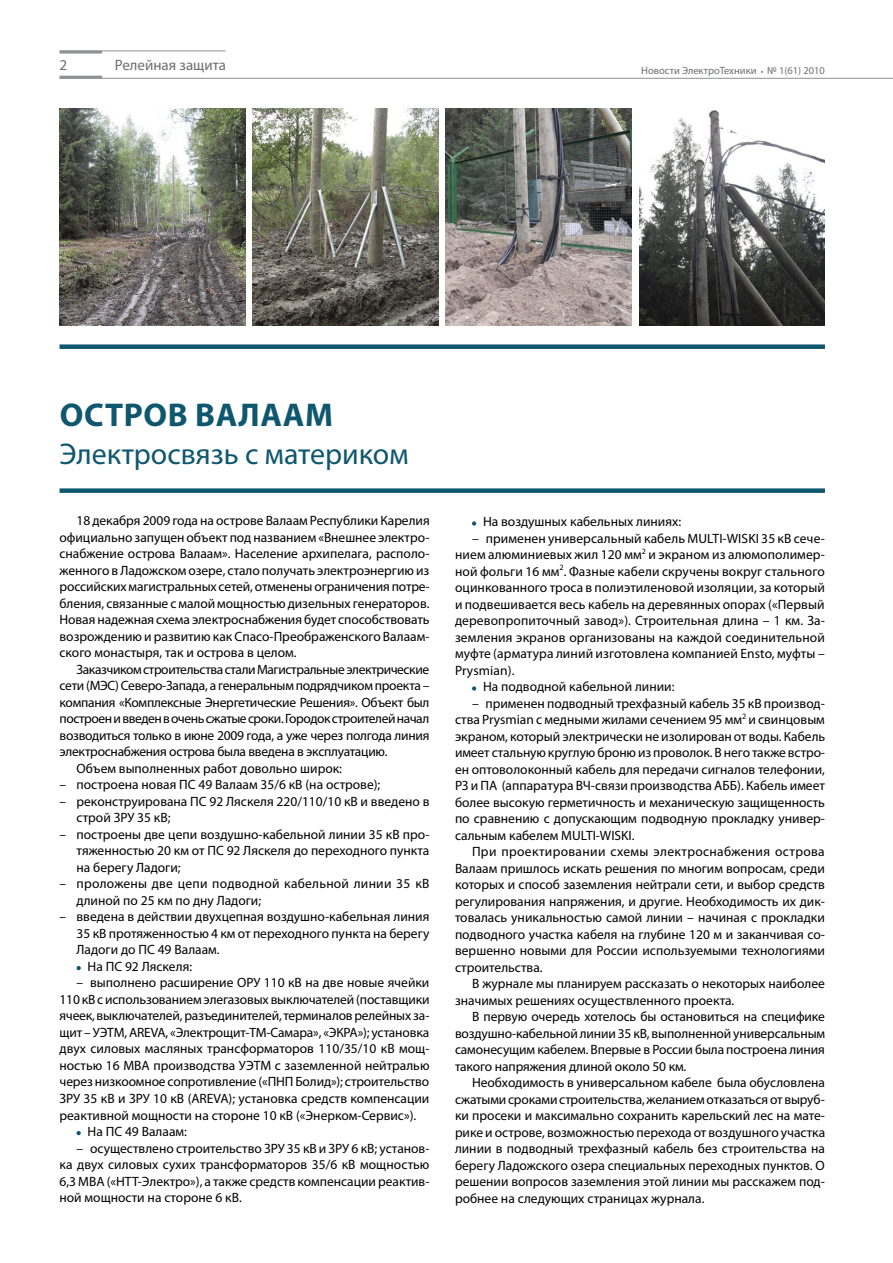
<style>
.page{position:relative;width:893px;height:1263px;background:#fff}
.page>*{position:absolute;margin:0;border:0;box-sizing:border-box;transform-origin:0 0}
.head{font:700 33px "Myriad Pro";letter-spacing:.02em;color:#0f576e}
.head_light{font:30px "Myriad Pro";color:#0f576e}
.t1{font:15px "Myriad Pro";color:#6d6e6f}
.body_text{font:13.5px/16.5px "Myriad Pro";color:#000;text-align:justify}
.body_list{font:13.5px/16.5px "Myriad Pro";color:#000;text-align:justify}
.body_list-2{font:13.5px/16.5px "Myriad Pro";letter-spacing:.02em;color:#000}
.t2{font:10.5px "Myriad Pro";color:#6d6e6f}
</style>
<div class="page">
<hr style="left:60px;top:51px;width:42px;height:3px;background:#8f9192">
<hr style="left:60px;top:76px;width:42px;height:3px;background:#8f9192">
<hr style="left:60px;top:78px;width:833px;height:1px;background:#8f9192">
<hr style="left:60px;top:51px;width:166px;height:1px;background:#8f9192">
<svg style="left:77px;top:966px;width:4px;height:4px"></svg>
<svg style="left:77px;top:1131px;width:4px;height:4px"></svg>
<div style="left:60px;top:344px;width:765px;height:5px;background:#0f576e"></div>
<div style="left:60px;top:488px;width:765px;height:5px;background:#0f576e"></div>
<img style="left:446px;top:109px;width:186px;height:217px">
<img style="left:60px;top:109px;width:185px;height:217px">
<img style="left:253px;top:109px;width:185px;height:217px">
<img style="left:639px;top:110px;width:186px;height:216px">
<svg style="left:472px;top:521px;width:4px;height:5px"></svg>
<svg style="left:472px;top:686px;width:4px;height:5px"></svg>
<p class="t1" style="left:60px;top:56px;width:9px">2</p>
<p class="t1" style="left:115px;top:56px;width:113px">Релейная защита</p>
<p class="t2" style="left:641px;top:64px;width:185px">Новости ЭлектроТехники № 1(61) 2010</p>
<p class="head" style="left:60px;top:393px;width:275px">Остров Валаам</p>
<p class="head_light" style="left:60px;top:435px;width:351px">Электросвязь с материком</p>
<p class="body_text" style="left:60px;top:512px;width:372px;text-indent:17px">18 декабря 2009 года на острове Валаам Республики Карелия официально запущен объект под названием «Внешнее электро&shy;снабжение острова Валаам». Население архипелага, располо&shy;женного в Ладожском озере, стало получать электроэнергию из российских магистральных сетей, отменены ограничения потре&shy;бления, связанные с малой мощностью дизельных генераторов.<br>Новая надежная схема электроснабжения будет способствовать возрождению и развитию как Спасо-Преображенского Валаам&shy;ского монастыря, так и острова в целом.</p>
<p class="body_text" style="left:60px;top:661px;width:371px;text-indent:17px">Заказчиком строительства стали Магистральные электрические сети (МЭС) Северо-Запада, а генеральным подрядчиком проекта – компания «Комплексные Энергетические Решения». Объект был построен и введен в очень сжатые сроки. Городок строителей начал возводиться только в июне 2009 года, а уже через полгода линия электроснабжения острова была введена в эксплуатацию.</p>
<p class="body_text" style="left:77px;top:760px;width:267px">Объем выполненных работ довольно широк:</p>
<p class="body_list" style="left:60px;top:776px;width:322px">– построена новая ПС 49 Валаам 35/6 кВ (на острове);</p>
<p class="body_list" style="left:77px;top:793px;width:354px;text-indent:-17px">– реконструирована ПС 92 Ляскеля 220/110/10 кВ и введено в строй ЗРУ 35 кВ;</p>
<p class="body_list" style="left:77px;top:826px;width:354px;text-indent:-17px">– построены две цепи воздушно-кабельной линии 35 кВ про&shy;тяженностью 20 км от ПС 92 Ляскеля до переходного пункта на берегу Ладоги;</p>
<p class="body_list-2" style="left:77px;top:875px;width:354px;text-indent:-17px">– проложены две цепи подводной кабельной линии 35 кВ длиной по 25 км по дну Ладоги;</p>
<p class="body_list" style="left:77px;top:908px;width:354px;text-indent:-17px">– введена в действии двухцепная воздушно-кабельная линия 35 кВ протяженностью 4 км от переходного пункта на берегу Ладоги до ПС 49 Валаам.</p>
<p class="body_text" style="left:88px;top:958px;width:106px">На ПС 92 Ляскеля:</p>
<p class="body_text" style="left:60px;top:974px;width:372px;text-indent:17px">– выполнено расширение ОРУ 110 кВ на две новые ячейки 110 кВ с использованием элегазовых выключателей (поставщики ячеек, выключателей, разъединителей, терминалов релейных за&shy;щит – УЭТМ, AREVA, «Электрощит-ТМ-Самара», «ЭКРА»); установка двух силовых масляных трансформаторов 110/35/10 кВ мощ&shy;ностью 16 МВА производства УЭТМ с заземленной нейтралью через низкоомное сопротивление («ПНП Болид»); строительство ЗРУ 35 кВ и ЗРУ 10 кВ (AREVA); установка средств компенсации реактивной мощности на стороне 10 кВ («Энерком-Сервис»).</p>
<p class="body_text" style="left:88px;top:1123px;width:101px">На ПС 49 Валаам:</p>
<p class="body_text" style="left:60px;top:1139px;width:371px;text-indent:17px">– осуществлено строительство ЗРУ 35 кВ и ЗРУ 6 кВ; установ&shy;ка двух силовых сухих трансформаторов 35/6 кВ мощностью 6,3 МВА («НТТ-Электро»), а также средств компенсации реактив&shy;ной мощности на стороне 6 кВ.</p>
<p class="body_text" style="left:483px;top:513px;width:200px">На воздушных кабельных линиях:</p>
<p class="body_text" style="left:455px;top:530px;width:371px;text-indent:17px">– применен универсальный кабель MULTI-WISKI 35 кВ сече&shy;нием алюминиевых жил 120 мм<sup>2</sup> и экраном из алюмополимер&shy;ной фольги 16 мм<sup>2</sup>. Фазные кабели скручены вокруг стального оцинкованного троса в полиэтиленовой изоляции, за который и подвешивается весь кабель на деревянных опорах («Первый деревопропиточный завод»). Строительная длина – 1 км. За&shy;земления экранов организованы на каждой соединительной муфте (арматура линий изготовлена компанией Ensto, муфты – Prysmian).</p>
<p class="body_text" style="left:483px;top:678px;width:193px">На подводной кабельной линии:</p>
<p class="body_text" style="left:455px;top:695px;width:372px;text-indent:17px">– применен подводный трехфазный кабель 35 кВ производ&shy;ства Prysmian с медными жилами сечением 95 мм<sup>2</sup> и свинцовым экраном, который электрически не изолирован от воды. Кабель имеет стальную круглую броню из проволок. В него также встро&shy;ен оптоволоконный кабель для передачи сигналов телефонии, РЗ и ПА (аппаратура ВЧ-связи производства AББ). Кабель имеет более высокую герметичность и механическую защищенность по сравнению с допускающим подводную прокладку универ&shy;сальным кабелем MULTI-WISKI.</p>
<p class="body_text" style="left:455px;top:843px;width:372px;text-indent:17px">При проектировании схемы электроснабжения острова Валаам пришлось искать решения по многим вопросам, среди которых и способ заземления нейтрали сети, и выбор средств регулирования напряжения, и другие. Необходимость их дик&shy;товалась уникальностью самой линии – начиная с прокладки подводного участка кабеля на глубине 120 м и заканчивая со&shy;вершенно новыми для России используемыми технологиями строительства.</p>
<p class="body_text" style="left:455px;top:975px;width:371px;text-indent:17px">В журнале мы планируем рассказать о некоторых наиболее значимых решениях осуществленного проекта.</p>
<p class="body_text" style="left:455px;top:1008px;width:372px;text-indent:17px">В первую очередь хотелось бы остановиться на специфике воздушно-кабельной линии 35 кВ, выполненной универсальным самонесущим кабелем. Впервые в России была построена линия такого напряжения длиной около 50 км.</p>
<p class="body_text" style="left:455px;top:1074px;width:372px;text-indent:17px">Необходимость в универсальном кабеле была обусловлена сжатыми сроками строительства, желанием отказаться от выруб&shy;ки просеки и максимально сохранить карельский лес на мате&shy;рике и острове, возможностью перехода от воздушного участка линии в подводный трехфазный кабель без строительства на берегу Ладожского озера специальных переходных пунктов. О решении вопросов заземления этой линии мы расскажем под&shy;робнее на следующих страницах журнала.</p>
</div>
